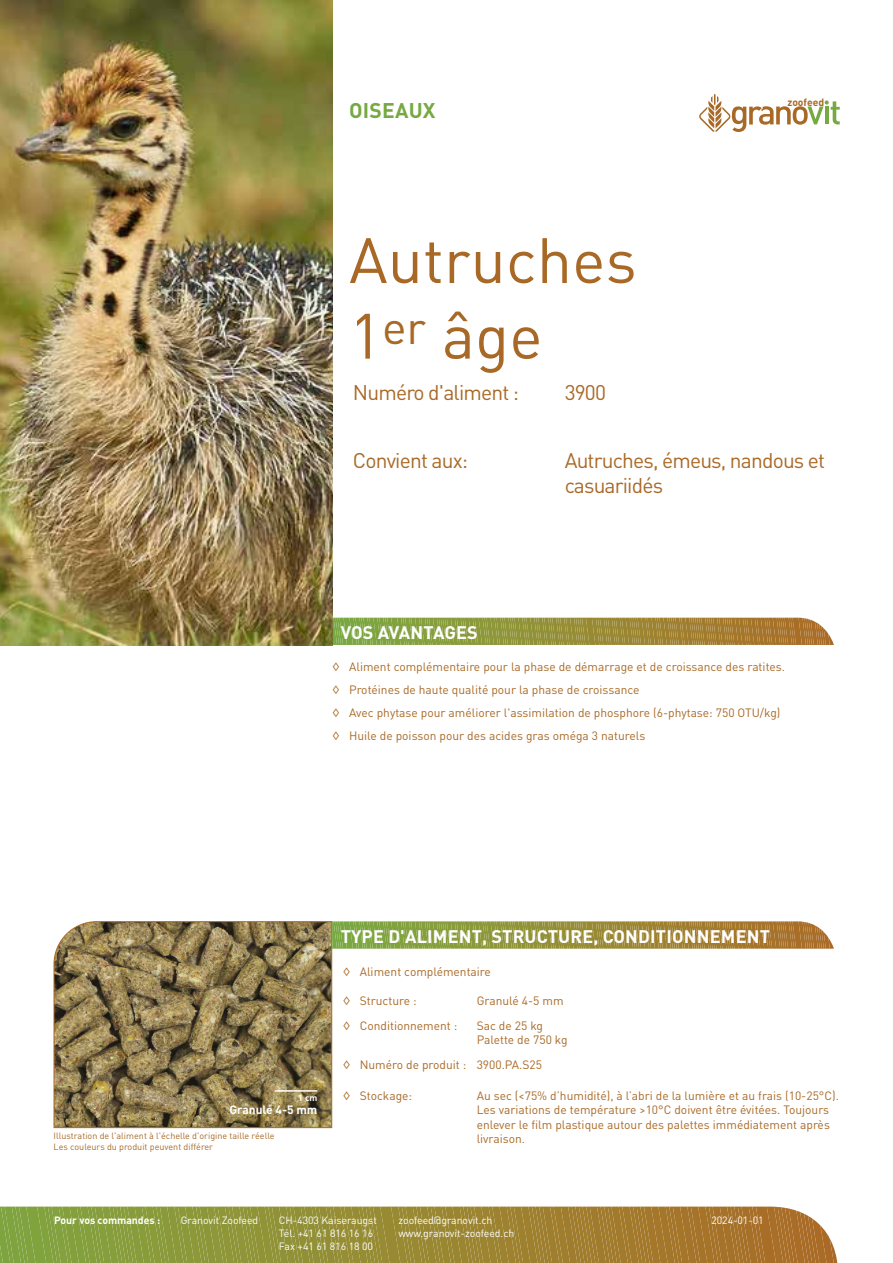
<style>
.page{position:relative;width:893px;height:1263px;background:#fff}
.page>*{position:absolute;margin:0;border:0;box-sizing:border-box;transform-origin:0 0}
.Protector_Zoofeed_Ca{font:63px/75.6px "DIN Pro";color:#a96926}
.Protector_Zoofeed_Ca-2{font:21px/25.2px "DIN Pro";letter-spacing:-.04em;color:#a96926}
._2_Produktblätter_Ti{font:700 21px "DIN Pro";letter-spacing:.01em;color:#77a942}
.t1{font:700 18px "DIN Pro";letter-spacing:.01em;color:#fff}
.Protector_Zoofeed_Ca-3{font:12px/14.4px "DIN Pro";color:#a96926}
.Protector_Zoofeed_Ca-4{font:700 12px "DIN Pro";color:#fff}
.t2{font:10.5px/12.6px "DIN Pro";letter-spacing:-.005em;color:#fff}
.t3{font:700 10.5px "DIN Pro";letter-spacing:-.005em;color:#fff}
.t4{font:700 10.35px "DIN Pro";color:#a96926}
.Protector_Zoofeed_Ca-5{font:9px "DIN Pro";color:#a96926}
.t5{font:700 9px "DIN Pro";color:#fff}
</style>
<div class="page">
<svg style="left:53px;top:921px;width:279px;height:207px;background:#8a784f"></svg>
<hr style="left:275px;top:1090px;width:42px;height:2px;background:#fff">
<svg style="left:332px;top:921px;width:502px;height:28px;background:#9e9647"></svg>
<svg style="left:332px;top:618px;width:502px;height:27px;background:#9c9343"></svg>
<svg style="left:699px;top:94px;width:141px;height:38px"></svg>
<img style="left:0;top:0;width:332px;height:645px">
<svg style="left:0;top:1206px;width:838px;height:57px;background:#9d8f3e"></svg>
<p class="_2_Produktblätter_Ti" style="left:349px;top:96px;width:88px">OISEAUX</p>
<p class="Protector_Zoofeed_Ca" style="left:349px;top:220px;width:289px">Autruches<br>1<sup>er</sup> âge</p>
<p class="Protector_Zoofeed_Ca-2" style="left:353px;top:379px;width:168px">Numéro d'aliment :</p>
<p class="Protector_Zoofeed_Ca-2" style="left:565px;top:379px;width:43px">3900</p>
<p class="t4" style="left:787px;top:95px;width:38px">zoofeed</p>
<p class="Protector_Zoofeed_Ca-2" style="left:353px;top:447px;width:117px">Convient aux:</p>
<p class="Protector_Zoofeed_Ca-2" style="left:565px;top:447px;width:262px">Autruches, émeus, nandous et casuariidés</p>
<p class="t1" style="left:341px;top:620px;width:139px">VOS AVANTAGES</p>
<p class="Protector_Zoofeed_Ca-3" style="left:332px;top:659px;width:454px">◊ Aliment complémentaire pour la phase de démarrage et de croissance des ratites.</p>
<p class="Protector_Zoofeed_Ca-3" style="left:332px;top:682px;width:309px">◊ Protéines de haute qualité pour la phase de croissance</p>
<p class="Protector_Zoofeed_Ca-3" style="left:332px;top:705px;width:450px">◊ Avec phytase pour améliorer l'assimilation de phosphore (6-phytase: 750 OTU/kg)</p>
<p class="Protector_Zoofeed_Ca-3" style="left:332px;top:728px;width:315px">◊ Huile de poisson pour des acides gras oméga 3 naturels</p>
<p class="t5" style="left:298px;top:1091px;width:21px">1 cm</p>
<p class="Protector_Zoofeed_Ca-4" style="left:229px;top:1101px;width:90px">Granulé 4-5 mm</p>
<p class="Protector_Zoofeed_Ca-5" style="left:54px;top:1129px;width:222px">Illustration de l'aliment à l'échelle d'origine taille réelle</p>
<p class="Protector_Zoofeed_Ca-5" style="left:54px;top:1140px;width:161px">Les couleurs du produit peuvent différer</p>
<p class="t1" style="left:341px;top:924px;width:431px">TYPE D'ALIMENT, STRUCTURE, CONDITIONNEMENT</p>
<p class="Protector_Zoofeed_Ca-3" style="left:343px;top:964px;width:150px">◊ Aliment complémentaire</p>
<p class="Protector_Zoofeed_Ca-3" style="left:343px;top:993px;width:76px">◊ Structure :</p>
<p class="Protector_Zoofeed_Ca-3" style="left:477px;top:993px;width:88px">Granulé 4-5 mm</p>
<p class="Protector_Zoofeed_Ca-3" style="left:343px;top:1017px;width:116px">◊ Conditionnement :</p>
<p class="Protector_Zoofeed_Ca-3" style="left:477px;top:1017px;width:92px">Sac de 25 kg<br>Palette de 750 kg</p>
<p class="Protector_Zoofeed_Ca-3" style="left:343px;top:1056px;width:125px">◊ Numéro de produit :</p>
<p class="Protector_Zoofeed_Ca-3" style="left:343px;top:1088px;width:71px">◊ Stockage:</p>
<p class="Protector_Zoofeed_Ca-3" style="left:477px;top:1056px;width:67px">3900.PA.S25</p>
<p class="Protector_Zoofeed_Ca-3" style="left:477px;top:1088px;width:364px">Au sec (&lt;75% d’humidité), à l’abri de la lumière et au frais (10-25°C).<br>Les variations de température &gt;10°C doivent être évitées. Toujours enlever le film plastique autour des palettes immédiatement après livraison.</p>
<p class="t3" style="left:54px;top:1213px;width:108px">Pour vos commandes :</p>
<p class="t2" style="left:181px;top:1214px;width:79px">Granovit Zoofeed</p>
<p class="t2" style="left:279px;top:1214px;width:99px">CH-4303 Kaiseraugst</p>
<p class="t2" style="left:711px;top:1214px;width:54px">2024-01-01</p>
<p class="t2" style="left:279px;top:1226px;width:96px">Tél. +41 61 816 16 16<br>Fax +41 61 816 18 00</p>
<p class="t2" style="left:398px;top:1214px;width:117px">zoofeed@granovit.ch www.granovit-zoofeed.ch</p>
</div>
